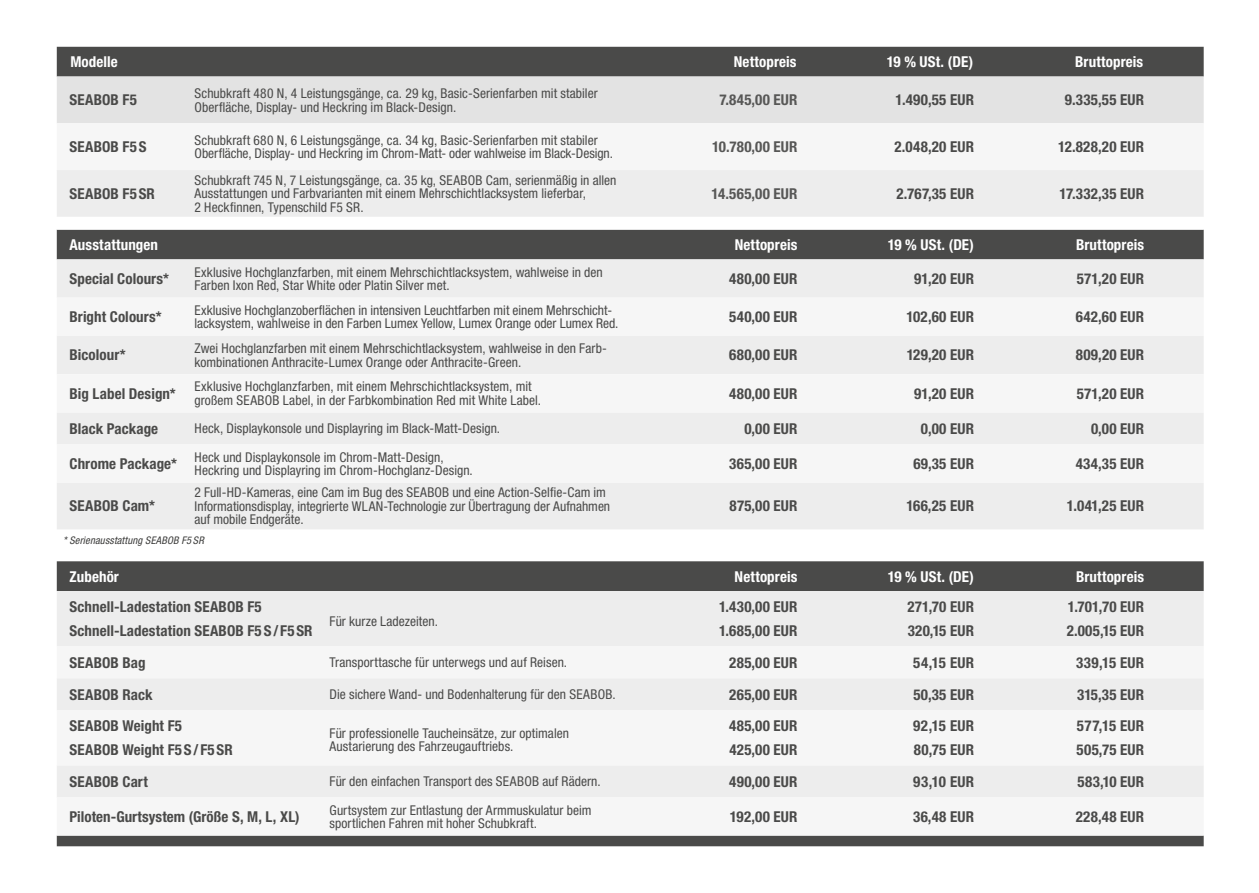
<style>
.page{position:relative;width:1259px;height:893px;background:#fff}
.page>*{position:absolute;margin:0;border:0;box-sizing:border-box;transform-origin:0 0}
.t1{font:700 condensed 15px "Helvetica Neue LT Std";letter-spacing:.01em;color:#4a4a49}
.t2{font:700 condensed 15px "Helvetica Neue LT Std";letter-spacing:.005em;color:#fff}
.t3{font:700 condensed 15px "Helvetica Neue LT Std";letter-spacing:.015em;color:#575756}
.t4{font:condensed 13.5px/13.5px "Helvetica Neue LT Std";color:#4a4a49}
.t5{font:italic condensed 10.5px "Helvetica Neue LT Std";letter-spacing:.02em;color:#3c3c3b}
</style>
<div class="page">
<div style="left:57px;top:47px;width:1146px;height:212px;background:#4a4a49"></div>
<div style="left:57px;top:77px;width:1146px;height:46px;background:#e3e3e3"></div>
<div style="left:57px;top:123px;width:1146px;height:47px;background:#f6f6f6"></div>
<div style="left:57px;top:170px;width:1146px;height:47px;background:#ededed"></div>
<svg style="left:57px;top:217px;width:1146px;height:13px"></svg>
<div style="left:57px;top:259px;width:1146px;height:270px;background:#ededed"></div>
<svg style="left:57px;top:298px;width:1146px;height:185px;fill:#f6f6f6"></svg>
<div style="left:57px;top:561px;width:1146px;height:285px;background:#4a4a49"></div>
<div style="left:57px;top:591px;width:1146px;height:55px;background:#ededed"></div>
<svg style="left:57px;top:646px;width:1146px;height:190px;fill:#f6f6f6"></svg>
<p class="t2" style="left:70px;top:53px;width:49px">Modelle</p>
<p class="t2" style="left:734px;top:53px;width:64px">Nettopreis</p>
<p class="t2" style="left:887px;top:53px;width:88px">19 % USt. (DE)</p>
<p class="t2" style="left:1075px;top:53px;width:70px">Bruttopreis</p>
<p class="t1" style="left:70px;top:91px;width:69px">SEABOB F5</p>
<p class="t4" style="left:195px;top:86px;width:404px">Schubkraft 480 N, 4 Leistungsgänge, ca. 29 kg, Basic-Serienfarben mit stabiler<br>Oberfläche, Display- und Heckring im Black-Design.</p>
<p class="t3" style="left:719px;top:91px;width:80px">7.845,00 EUR</p>
<p class="t1" style="left:895px;top:91px;width:80px">1.490,55 EUR</p>
<p class="t1" style="left:1065px;top:91px;width:81px">9.335,55 EUR</p>
<p class="t1" style="left:70px;top:138px;width:78px">SEABOB F5S</p>
<p class="t4" style="left:195px;top:133px;width:420px">Schubkraft 680 N, 6 Leistungsgänge, ca. 34 kg, Basic-Serienfarben mit stabiler<br>Oberfläche, Display- und Heckring im Chrom-Matt- oder wahlweise im Black-Design.</p>
<p class="t3" style="left:712px;top:138px;width:87px">10.780,00 EUR</p>
<p class="t1" style="left:894px;top:138px;width:81px">2.048,20 EUR</p>
<p class="t1" style="left:1058px;top:138px;width:88px">12.828,20 EUR</p>
<p class="t1" style="left:70px;top:184px;width:87px">SEABOB F5SR</p>
<p class="t4" style="left:195px;top:173px;width:423px">Schubkraft 745 N, 7 Leistungsgänge, ca. 35 kg, SEABOB Cam, serienmäßig in allen<br>Ausstattungen und Farbvarianten mit einem Mehrschichtlacksystem lieferbar,<br>2 Heckfinnen, Typenschild F5 SR.</p>
<p class="t3" style="left:711px;top:184px;width:87px">14.565,00 EUR</p>
<p class="t1" style="left:896px;top:184px;width:79px">2.767,35 EUR</p>
<p class="t1" style="left:1059px;top:184px;width:86px">17.332,35 EUR</p>
<p class="t2" style="left:70px;top:235px;width:90px">Ausstattungen</p>
<p class="t2" style="left:734px;top:235px;width:64px">Nettopreis</p>
<p class="t2" style="left:887px;top:235px;width:88px">19 % USt. (DE)</p>
<p class="t2" style="left:1076px;top:235px;width:70px">Bruttopreis</p>
<p class="t1" style="left:70px;top:269px;width:101px">Special Colours*</p>
<p class="t4" style="left:195px;top:265px;width:410px">Exklusive Hochglanzfarben, mit einem Mehrschichtlacksystem, wahlweise in den<br>Farben Ixon Red, Star White oder Platin Silver met.</p>
<p class="t1" style="left:729px;top:269px;width:70px">480,00 EUR</p>
<p class="t1" style="left:914px;top:269px;width:61px">91,20 EUR</p>
<p class="t1" style="left:1077px;top:269px;width:69px">571,20 EUR</p>
<p class="t1" style="left:70px;top:308px;width:94px">Bright Colours*</p>
<p class="t4" style="left:195px;top:303px;width:425px">Exklusive Hochglanzoberflächen in intensiven Leuchtfarben mit einem Mehrschicht&shy;lacksystem, wahlweise in den Farben Lumex Yellow, Lumex Orange oder Lumex Red.</p>
<p class="t1" style="left:729px;top:308px;width:70px">540,00 EUR</p>
<p class="t1" style="left:906px;top:308px;width:69px">102,60 EUR</p>
<p class="t1" style="left:1075px;top:308px;width:70px">642,60 EUR</p>
<p class="t1" style="left:70px;top:346px;width:58px">Bicolour*</p>
<p class="t4" style="left:195px;top:341px;width:414px">Zwei Hochglanzfarben mit einem Mehrschichtlacksystem, wahlweise in den Farb&shy;kombinationen Anthracite-Lumex Orange oder Anthracite-Green.</p>
<p class="t1" style="left:729px;top:346px;width:70px">680,00 EUR</p>
<p class="t1" style="left:906px;top:346px;width:69px">129,20 EUR</p>
<p class="t1" style="left:1075px;top:346px;width:70px">809,20 EUR</p>
<p class="t1" style="left:70px;top:384px;width:108px">Big Label Design*</p>
<p class="t4" style="left:195px;top:380px;width:348px">Exklusive Hochglanzfarben, mit einem Mehrschichtlacksystem, mit großem SEABOB Label, in der Farbkombination Red mit White Label.</p>
<p class="t1" style="left:729px;top:384px;width:70px">480,00 EUR</p>
<p class="t1" style="left:914px;top:384px;width:61px">91,20 EUR</p>
<p class="t1" style="left:1077px;top:384px;width:69px">571,20 EUR</p>
<p class="t1" style="left:70px;top:419px;width:90px">Black Package</p>
<p class="t4" style="left:195px;top:422px;width:307px">Heck, Displaykonsole und Displayring im Black-Matt-Design.</p>
<p class="t1" style="left:744px;top:419px;width:55px">0,00 EUR</p>
<p class="t1" style="left:921px;top:419px;width:55px">0,00 EUR</p>
<p class="t1" style="left:1091px;top:419px;width:55px">0,00 EUR</p>
<p class="t1" style="left:70px;top:454px;width:109px">Chrome Package*</p>
<p class="t4" style="left:195px;top:450px;width:280px">Heck und Displaykonsole im Chrom-Matt-Design,<br>Heckring und Displayring im Chrom-Hochglanz-Design.</p>
<p class="t1" style="left:729px;top:454px;width:70px">365,00 EUR</p>
<p class="t1" style="left:913px;top:454px;width:62px">69,35 EUR</p>
<p class="t1" style="left:1075px;top:454px;width:70px">434,35 EUR</p>
<p class="t1" style="left:70px;top:497px;width:87px">SEABOB Cam*</p>
<p class="t4" style="left:195px;top:486px;width:417px">2 Full-HD-Kameras, eine Cam im Bug des SEABOB und eine Action-Selfie-Cam im<br>Informationsdisplay, integrierte WLAN-Technologie zur Übertragung der Aufnahmen auf mobile Endgeräte.</p>
<p class="t1" style="left:729px;top:497px;width:69px">875,00 EUR</p>
<p class="t1" style="left:906px;top:497px;width:69px">166,25 EUR</p>
<p class="t1" style="left:1067px;top:497px;width:79px">1.041,25 EUR</p>
<p class="t5" style="left:63px;top:535px;width:142px">* Serienausstattung SEABOB F5 SR</p>
<p class="t2" style="left:70px;top:567px;width:51px">Zubehör</p>
<p class="t2" style="left:734px;top:567px;width:64px">Nettopreis</p>
<p class="t2" style="left:887px;top:567px;width:88px">19 % USt. (DE)</p>
<p class="t2" style="left:1076px;top:567px;width:70px">Bruttopreis</p>
<p class="t1" style="left:70px;top:598px;width:194px">Schnell-Ladestation SEABOB F5</p>
<p class="t4" style="left:330px;top:614px;width:110px">Für kurze Ladezeiten.</p>
<p class="t1" style="left:719px;top:598px;width:80px">1.430,00 EUR</p>
<p class="t1" style="left:907px;top:598px;width:68px">271,70 EUR</p>
<p class="t1" style="left:1067px;top:598px;width:78px">1.701,70 EUR</p>
<p class="t1" style="left:70px;top:621px;width:245px">Schnell-Ladestation SEABOB F5S/ F5SR</p>
<p class="t1" style="left:719px;top:621px;width:80px">1.685,00 EUR</p>
<p class="t1" style="left:908px;top:621px;width:68px">320,15 EUR</p>
<p class="t1" style="left:1066px;top:621px;width:79px">2.005,15 EUR</p>
<p class="t1" style="left:70px;top:653px;width:78px">SEABOB Bag</p>
<p class="t4" style="left:330px;top:655px;width:239px">Transporttasche für unterwegs und auf Reisen.</p>
<p class="t1" style="left:729px;top:653px;width:70px">285,00 EUR</p>
<p class="t1" style="left:913px;top:653px;width:62px">54,15 EUR</p>
<p class="t1" style="left:1076px;top:653px;width:70px">339,15 EUR</p>
<p class="t1" style="left:70px;top:685px;width:85px">SEABOB Rack</p>
<p class="t4" style="left:330px;top:687px;width:288px">Die sichere Wand- und Bodenhalterung für den SEABOB.</p>
<p class="t1" style="left:729px;top:685px;width:70px">265,00 EUR</p>
<p class="t1" style="left:913px;top:685px;width:62px">50,35 EUR</p>
<p class="t1" style="left:1077px;top:685px;width:69px">315,35 EUR</p>
<p class="t1" style="left:70px;top:717px;width:114px">SEABOB Weight F5</p>
<p class="t1" style="left:729px;top:717px;width:70px">485,00 EUR</p>
<p class="t1" style="left:913px;top:717px;width:62px">92,15 EUR</p>
<p class="t1" style="left:1077px;top:717px;width:69px">577,15 EUR</p>
<p class="t4" style="left:330px;top:726px;width:241px">Für professionelle Taucheinsätze, zur optimalen<br>Austarierung des Fahrzeugauftriebs.</p>
<p class="t1" style="left:70px;top:740px;width:165px">SEABOB Weight F5S/ F5SR</p>
<p class="t1" style="left:729px;top:740px;width:70px">425,00 EUR</p>
<p class="t1" style="left:914px;top:740px;width:62px">80,75 EUR</p>
<p class="t1" style="left:1076px;top:740px;width:69px">505,75 EUR</p>
<p class="t1" style="left:70px;top:772px;width:80px">SEABOB Cart</p>
<p class="t4" style="left:330px;top:775px;width:272px">Für den einfachen Transport des SEABOB auf Rädern.</p>
<p class="t1" style="left:729px;top:772px;width:70px">490,00 EUR</p>
<p class="t1" style="left:913px;top:772px;width:62px">93,10 EUR</p>
<p class="t1" style="left:1077px;top:772px;width:68px">583,10 EUR</p>
<p class="t1" style="left:70px;top:807px;width:232px">Piloten-Gurtsystem (Größe S, M, L, XL)</p>
<p class="t4" style="left:330px;top:803px;width:263px">Gurtsystem zur Entlastung der Armmuskulatur beim sportlichen Fahren mit hoher Schubkraft.</p>
<p class="t1" style="left:730px;top:807px;width:69px">192,00 EUR</p>
<p class="t1" style="left:913px;top:807px;width:62px">36,48 EUR</p>
<p class="t1" style="left:1075px;top:807px;width:70px">228,48 EUR</p>
</div>
